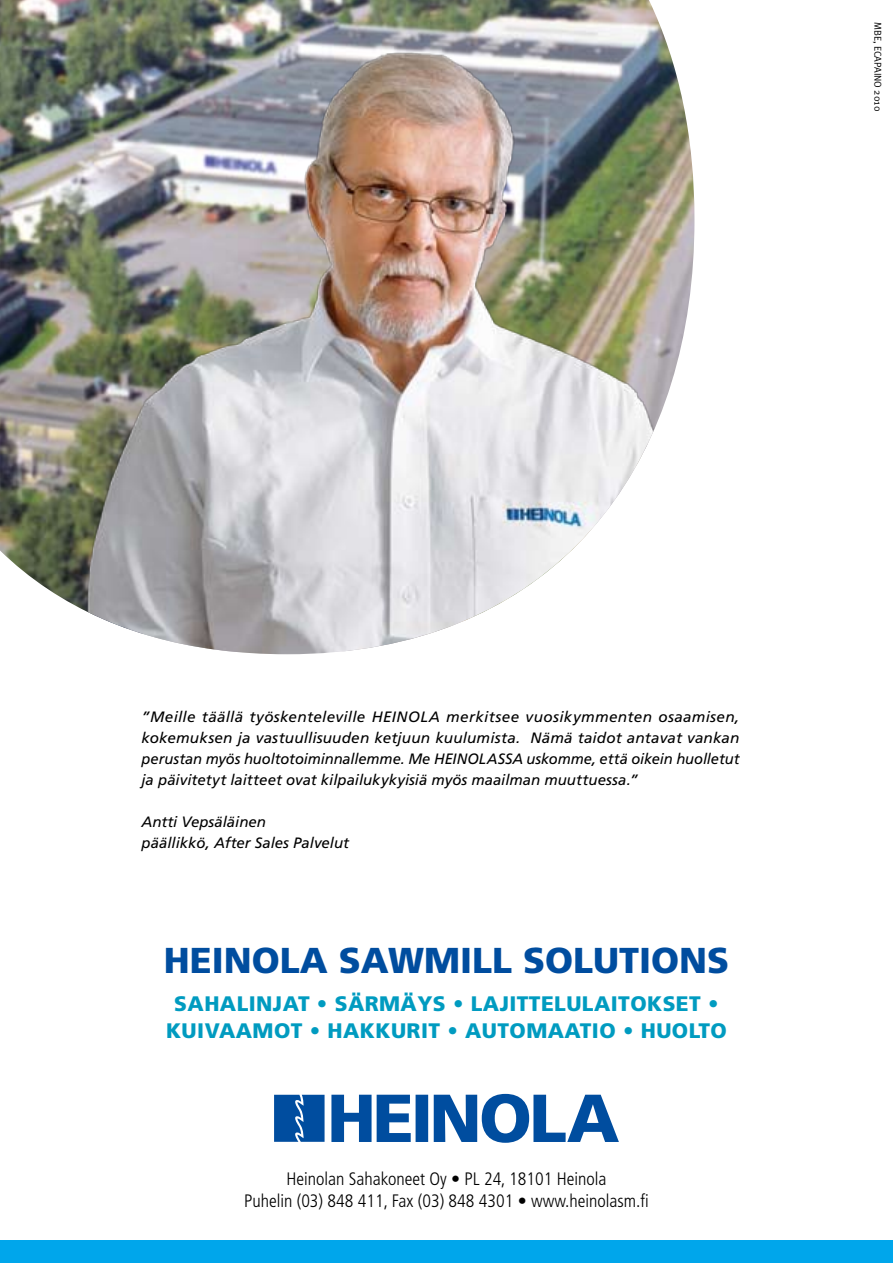
<style>
.page{position:relative;width:893px;height:1263px;background:#fff}
.page>*{position:absolute;margin:0;border:0;box-sizing:border-box;transform-origin:0 0}
.t1{font:900 36px "Frutiger";color:#004d9f}
.t2{font:900 21px/27px "Frutiger";letter-spacing:.02em;color:#009bc0;text-align:center}
.t3{font:300 condensed 18px/21.6px "Frutiger";color:#000;text-align:center}
.t4{font:italic 15px/21px "Frutiger";color:#000;text-align:justify}
.t5{font:9.9px "Meta Normal";color:#000}
</style>
<div class="page">
<div style="left:0;top:1241px;width:893px;height:22px;background:#00a6eb"></div>
<img style="left:0;top:0;width:46px;height:588px">
<img style="left:46px;top:0;width:648px;height:654px">
<svg style="left:331px;top:1094px;width:288px;height:49px"></svg>
<svg style="left:274px;top:1095px;width:51px;height:47px"></svg>
<p class="t5" style="left:883px;top:22px;width:91px;rotate:90deg">MBE, Ecapaino 2010</p>
<p class="t4" style="left:142px;top:706px;width:599px">”Meille täällä työskenteleville HEINOLA merkitsee vuosikymmenten osaamisen, kokemuksen ja vastuullisuuden ketjuun kuulumista. Nämä taidot antavat vankan perustan myös huoltotoiminnallemme. Me HEINOLASSA uskomme, että oikein huolletut ja päivitetyt laitteet ovat kilpailukykyisiä myös maailman muuttuessa.”</p>
<p class="t4" style="left:142px;top:811px;width:209px">Antti Vepsäläinen<br>päällikkö, After Sales Palvelut</p>
<h1 class="t1" style="left:164px;top:938px;width:567px">HEINOLA SAWMILL SOLUTIONS</h1>
<h2 class="t2" style="left:166px;top:990px;width:562px">SAHALINJAT • SÄRMÄYS • LAJITTELULAITOKSET •<br>KUIVAAMOT • HAKKURIT • AUTOMAATIO • HUOLTO</h2>
<p class="t3" style="left:244px;top:1169px;width:406px">Heinolan Sahakoneet Oy • PL 24, 18101 Heinola<br>Puhelin (03) 848 411, Fax (03) 848 4301 • www.heinolasm.fi</p>
</div>
